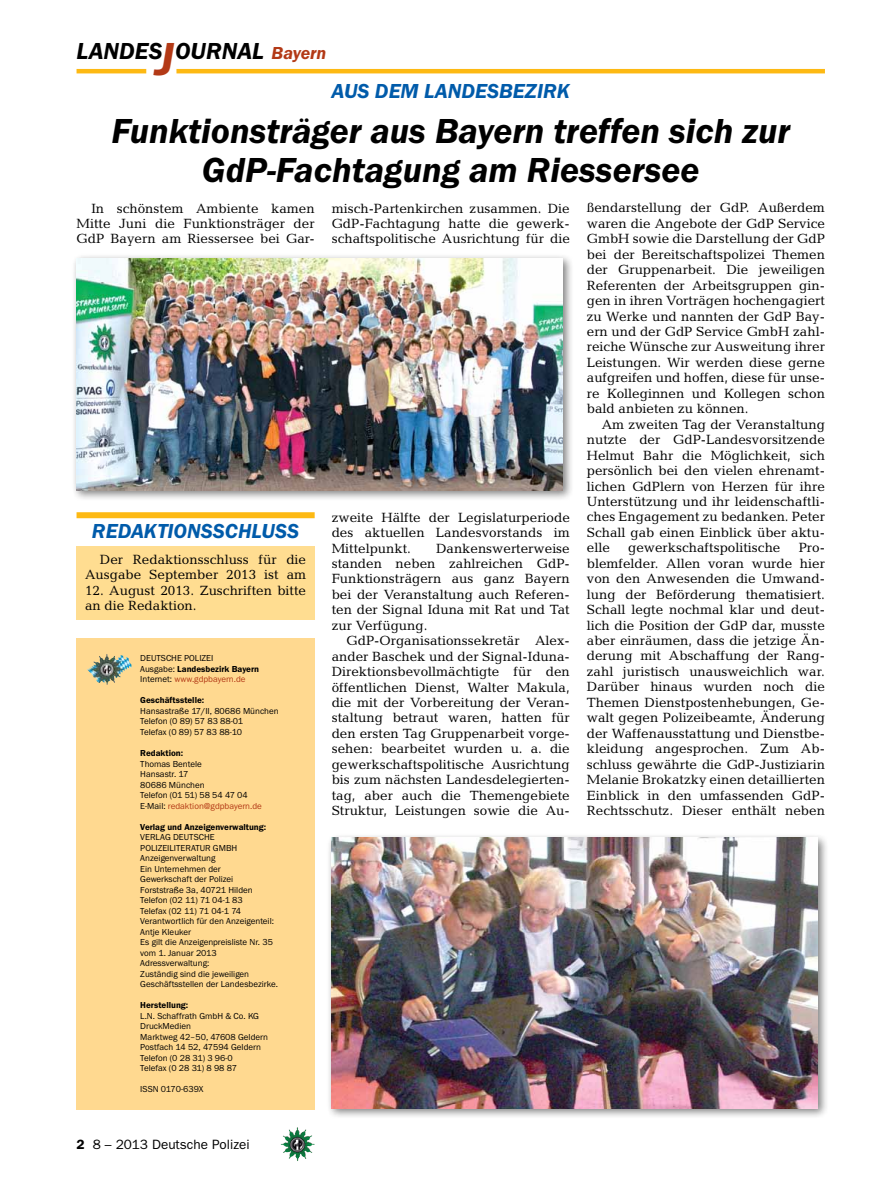
<style>
.page{position:relative;width:893px;height:1191px;background:#fff}
.page>*{position:absolute;margin:0;border:0;box-sizing:border-box;transform-origin:0 0}
.t1{font:italic 600 36px/39px "Franklin Gothic Itc T";color:#000;text-align:center}
.t2{font:italic 600 24px "Franklin Gothic Itc T";color:#000}
.t3{font:italic 600 21px "Franklin Gothic Itc T";color:#005baa}
.t4{font:13.5px/15.5px "Candida";color:#000;text-align:justify}
.t5{font:13.5px "Franklin Gothic";color:#000}
.t6{font:9px/10.5px "Franklin Gothic Itc T";color:#000}
.t7{font:600 9px "Franklin Gothic Itc T";color:#000}
.s1{font-size:48px;color:#b33916}
.s2{font-size:18px;color:#b33916}
.s3{font-weight:600}
.s4{color:#b33916}
</style>
<div class="page">
<hr style="left:77px;top:69px;width:69px;height:4px;background:#fdb913">
<hr style="left:176px;top:69px;width:649px;height:4px;background:#fdb913">
<img style="left:281px;top:1128px;width:16px;height:24px">
<div style="left:77px;top:638px;width:238px;height:472px;background:#ffd990"></div>
<img style="left:87px;top:654px;width:44px;height:31px">
<div style="left:77px;top:512px;width:238px;height:6px;background:#fdb913"></div>
<div style="left:77px;top:546px;width:238px;height:74px;background:#ffdd91"></div>
<div style="left:71px;top:254px;width:503px;height:248px;background:#000;opacity:.5"></div>
<img style="left:77px;top:259px;width:486px;height:232px">
<div style="left:326px;top:832px;width:503px;height:287px;background:#000;opacity:.5"></div>
<img style="left:332px;top:838px;width:486px;height:270px">
<h2 class="t2" style="left:77px;top:37px;width:251px">LANDES<span class="s1">J</span>OURNAL <span class="s2">Bayern</span></h2>
<h3 class="t3" style="left:332px;top:79px;width:14px">aus</h3>
<h3 class="t3" style="left:375px;top:79px;width:16px">dem</h3>
<h3 class="t3" style="left:424px;top:79px;width:14px">landesbe</h3>
<h3 class="t3" style="left:525px;top:79px;width:46px">zirk</h3>
<h1 class="t1" style="left:111px;top:111px;width:680px">Funktionsträger aus Bayern treffen sich zur<br>GdP-Fachtagung am Riessersee</h1>
<p class="t4" style="left:77px;top:200px;width:240px;text-indent:15px">In schönstem Ambiente kamen Mitte Juni die Funktionsträger der GdP Bayern am Riessersee bei Gar-</p>
<p class="t4" style="left:332px;top:200px;width:240px">misch-Partenkirchen zusammen. Die GdP-Fachtagung hatte die gewerk&shy;schaftspolitische Ausrichtung für die</p>
<p class="t4" style="left:587px;top:200px;width:240px">ßendarstellung der GdP. Außerdem waren die Angebote der GdP Service GmbH sowie die Darstellung der GdP bei der Bereitschaftspolizei Themen der Gruppenarbeit. Die jeweiligen Referenten der Arbeitsgruppen gin&shy;gen in ihren Vorträgen hochengagiert zu Werke und nannten der GdP Bay&shy;ern und der GdP Service GmbH zahl&shy;reiche Wünsche zur Ausweitung ihrer Leistungen. Wir werden diese gerne aufgreifen und hoffen, diese für unse&shy;re Kolleginnen und Kollegen schon bald anbieten zu können.</p>
<p class="t4" style="left:587px;top:416px;width:240px;text-indent:15px">Am zweiten Tag der Veranstaltung nutzte der GdP-Landesvorsitzende Helmut Bahr die Möglichkeit, sich persönlich bei den vielen ehrenamt&shy;lichen GdPlern von Herzen für ihre Unterstützung und ihr leidenschaftli&shy;ches Engagement zu bedanken. Peter Schall gab einen Einblick über aktu&shy;elle</p>
<p class="t4" style="left:332px;top:509px;width:240px">zweite Hälfte der Legislaturperiode des aktuellen Landesvorstands im Mittelpunkt.</p>
<h3 class="t3" style="left:92px;top:519px;width:88px">Redaktionss</h3>
<h3 class="t3" style="left:225px;top:519px;width:40px">chluss</h3>
<p class="t4" style="left:85px;top:551px;width:223px;text-align:right">Der Redaktionsschluss für die<br>Ausgabe September 2013 ist am</p>
<p class="t4" style="left:85px;top:582px;width:223px">12. August 2013. Zuschriften bitte an die Redaktion.</p>
<p class="t4" style="left:628px;top:540px;width:154px">gewerkschaftspolitische</p>
<p class="t4" style="left:587px;top:540px;width:240px;text-indent:212px">Pro&shy;blemfelder. Allen voran wurde hier von den Anwesenden die Umwand&shy;lung der Beförderung thematisiert.<br>Schall legte nochmal klar und deut&shy;lich die Position der GdP dar, musste aber einräumen, dass die jetzige Än&shy;derung mit Abschaffung der Rang&shy;zahl juristisch unausweichlich war.<br>Darüber hinaus wurden noch die Themen Dienstpostenhebungen, Ge&shy;walt gegen Polizeibeamte, Änderung der Waffenausstattung und Dienstbe&shy;kleidung angesprochen. Zum Ab&shy;schluss gewährte die GdP-Justiziarin Melanie Brokatzky einen detaillierten Einblick in den umfassenden GdP-Rechtsschutz. Dieser enthält neben</p>
<p class="t4" style="left:332px;top:540px;width:240px;text-indent:104px">Dankenswerterweise standen neben zahlreichen GdP-Funktionsträgern aus ganz Bayern bei der Veranstaltung auch Referen&shy;ten der Signal Iduna mit Rat und Tat zur Verfügung.</p>
<p class="t4" style="left:332px;top:633px;width:240px;text-indent:15px">GdP-Organisationssekretär Alex&shy;ander Baschek und der Signal-Iduna-Direktionsbevollmächtigte für den öffentlichen Dienst, Walter Makula, die mit der Vorbereitung der Veran&shy;staltung betraut waren, hatten für den ersten Tag Gruppenarbeit vorge&shy;sehen: bearbeitet wurden u. a. die gewerkschaftspolitische Ausrichtung bis zum nächsten Landesdelegierten&shy;tag, aber auch die Themengebiete Struktur, Leistungen sowie die Au-</p>
<p class="t6" style="left:140px;top:653px;width:120px">DEUTSCHE POLIZEI<br>Ausgabe: <span class="s3">Landesbezirk Bayern<br></span>Internet: <span class="s4">www.gdpbayern.de</span></p>
<p class="t7" style="left:140px;top:695px;width:65px">Geschäftsstelle:</p>
<p class="t6" style="left:140px;top:705px;width:140px">Hansastraße 17/II, 80686 München<br>Telefon (0 89) 57 83 88-01<br>Telefax (0 89) 57 83 88-10</p>
<p class="t7" style="left:140px;top:747px;width:44px">Redaktion:</p>
<p class="t6" style="left:140px;top:758px;width:123px">Thomas Bentele<br>Hansastr. 17<br>80686 München<br>Telefon (01 51) 58 54 47 04<br>E-Mail: <span class="s4">redaktion@gdpbayern.de</span></p>
<p class="t7" style="left:140px;top:821px;width:127px">Verlag und Anzeigenverwaltung:</p>
<p class="t6" style="left:140px;top:831px;width:139px">VERLAG DEUTSCHE<br>POLIZEILITERATUR GMBH<br>Anzeigenverwaltung<br>Ein Unternehmen der<br>Gewerkschaft der Polizei<br>Forststraße 3a, 40721 Hilden<br>Telefon (02 11) 71 04-1 83<br>Telefax (02 11) 71 04-1 74<br>Verantwortlich für den Anzeigenteil:<br>Antje Kleuker<br>Es gilt die Anzeigenpreisliste Nr. 35 vom 1. Januar 2013<br>Adressverwaltung:<br>Zuständig sind die jeweiligen<br>Geschäftsstellen der Landesbezirke.</p>
<p class="t7" style="left:140px;top:1000px;width:50px">Herstellung:</p>
<p class="t6" style="left:140px;top:1010px;width:129px">L.N. Schaffrath GmbH &amp; Co. KG<br>DruckMedien<br>Marktweg 42–50, 47608 Geldern<br>Postfach 14 52, 47594 Geldern<br>Telefon (0 28 31) 3 96-0<br>Telefax (0 28 31) 8 98 87</p>
<p class="t6" style="left:140px;top:1083px;width:65px">ISSN 0170-639X</p>
<p class="t5" style="left:77px;top:1136px;width:175px"><span class="s3">2</span> 8 – 2013 Deutsche Polizei</p>
</div>
